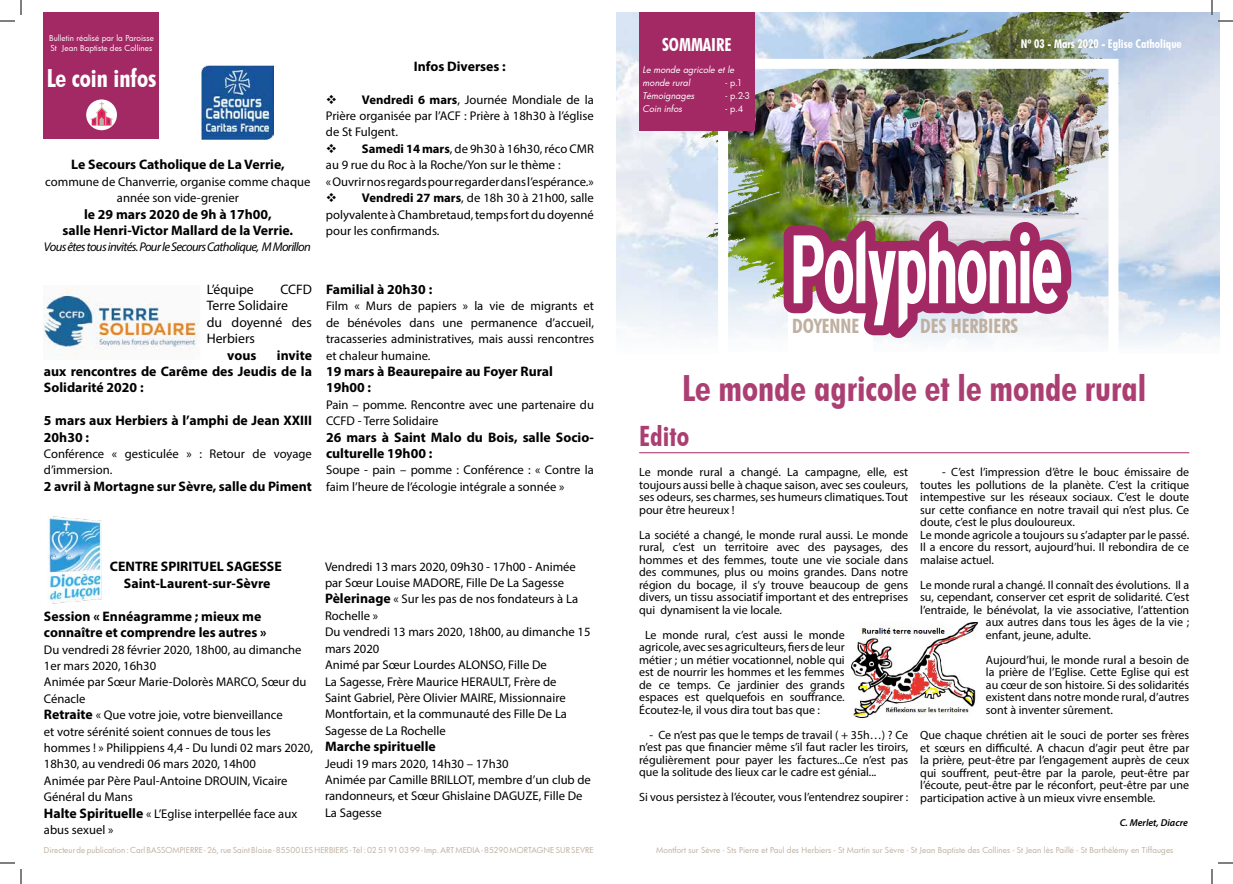
<style>
.page{position:relative;width:1233px;height:884px;background:#fff}
.page>*{position:absolute;margin:0;border:0;box-sizing:border-box;transform-origin:0 0}
.t1{font:122.5px "Blue Highway Condensed";letter-spacing:-.01em;color:#fff}
.t2{font:700 condensed 36.1px "Futura BT";color:#ab3f72}
.t3{font:700 condensed 28px "Futura BT";color:#ab3f72}
.t4{font:700 condensed 25px "Futura BT";color:#fff}
.t5{font:700 condensed 19.8px "Futura BT";color:#bfb0a1}
.t6{font:700 condensed 18px "Futura BT";color:#fff}
.t7{font:700 13.8px/16.4px "Myriad Pro";color:#000}
.t8{font:13.8px/16.4px "Myriad Pro";color:#000}
.t9{font:12.6px/16.4px "Myriad Pro";color:#000}
.t10{font:italic 12.6px "Myriad Pro";letter-spacing:-.05em;color:#000}
.t11{font:12px/12.5px "Myriad Pro";color:#000;text-align:justify}
.t12{font:700 condensed 12px "Futura BT";color:#fff}
.t13{font:italic 600 10px "Myriad Pro";color:#000}
.t14{font:italic 9px/13px "Futura";letter-spacing:.005em;color:#fff}
.t15{font:9px "Futura";color:#fff}
.t16{font:8px "Futura";letter-spacing:.005em;color:#bfb0a1}
.t17{font:8px/9.6px "Futura";letter-spacing:.005em;color:#fff}
.s1{font-weight:700}
.s2{font-weight:700;font-size:13.8px}
</style>
<div class="page">
<div style="left:44px;top:12px;width:115px;height:127px;background:#a32965"></div>
<img style="left:616px;top:12px;width:603px;height:333px">
<div style="left:86px;top:99px;width:31px;height:31px;background:#fff;border-radius:50%"></div>
<svg style="left:90px;top:102px;width:23px;height:24px"></svg>
<div style="left:718px;top:59px;width:400px;height:303px;border:10px solid #fff"></div>
<img style="left:773px;top:180px;width:310px;height:182px">
<div style="left:639px;top:12px;width:115px;height:119px;background:#a32965"></div>
<hr style="left:639px;top:452px;width:550px;height:1px;background:#a32965">
<img style="left:201px;top:65px;width:72px;height:75px">
<img style="left:44px;top:288px;width:156px;height:68px">
<img style="left:47px;top:516px;width:54px;height:88px">
<img style="left:852px;top:622px;width:125px;height:96px">
<svg style="left:1218px;top:20px;width:15px;height:2px"></svg>
<svg style="left:1218px;top:862px;width:15px;height:2px"></svg>
<svg style="left:0;top:0;width:22px;height:22px"></svg>
<svg style="left:0;top:862px;width:22px;height:22px"></svg>
<svg style="left:1211px;top:0;width:1px;height:15px"></svg>
<svg style="left:1211px;top:869px;width:1px;height:15px"></svg>
<p class="t17" style="left:49px;top:33px;width:106px">Bulletin réalisé par la Paroisse<br>St Jean Baptiste des Collines</p>
<h3 class="t4" style="left:47px;top:63px;width:111px">Le coin infos</h3>
<p class="t7" style="left:71px;top:156px;width:215px">Le Secours Catholique de La Verrie,</p>
<p class="t9" style="left:45px;top:173px;width:267px;text-align:center">commune de Chanverrie, organise comme chaque année son vide-grenier</p>
<p class="t7" style="left:63px;top:205px;width:232px;text-align:center">le 29 mars 2020 de 9h à 17h00,<br>salle Henri-Victor Mallard de la Verrie.</p>
<p class="t10" style="left:44px;top:239px;width:268px">Vous êtes tous invités. Pour le Secours Catholique, M Morillon</p>
<p class="t8" style="left:207px;top:281px;width:49px">L’équipe</p>
<p class="t8" style="left:207px;top:281px;width:107px;text-indent:74px">CCFD<br>Terre Solidaire<br>du doyenné des<br>Herbiers</p>
<p class="t7" style="left:227px;top:346px;width:31px">vous</p>
<p class="t7" style="left:44px;top:346px;width:269px;text-align:justify;text-indent:233px">invite aux rencontres de Carême des Jeudis de la Solidarité 2020 :</p>
<p class="t7" style="left:44px;top:412px;width:269px">5 mars aux Herbiers à l’amphi de Jean XXIII<br>20h30 :</p>
<p class="t9" style="left:44px;top:445px;width:269px">Conférence « gesticulée » : Retour de voyage d’immersion.</p>
<p class="t7" style="left:44px;top:478px;width:269px">2 avril à Mortagne sur Sèvre, salle du Piment</p>
<p class="t7" style="left:414px;top:57px;width:94px">Infos Diverses :</p>
<p class="t9" style="left:326px;top:91px;width:269px;text-align:justify">❖ <span class="s1">Vendredi 6 mars</span>, Journée Mondiale de la Prière organisée par l’ACF : Prière à 18h30 à l’église de St Fulgent.</p>
<p class="t9" style="left:326px;top:140px;width:269px">❖ <span class="s1">Samedi 14 mars</span>, de 9h30 à 16h30, réco CMR au 9 rue du Roc à la Roche/Yon sur le thème :<br>« Ouvrir nos regards pour regarder dans l’espérance.»</p>
<p class="t9" style="left:326px;top:190px;width:269px;text-align:justify">❖ <span class="s1">Vendredi 27 mars</span>, de 18h 30 à 21h00, salle polyvalente à Chambretaud, temps fort du doyenné pour les confirmands.</p>
<p class="t7" style="left:326px;top:281px;width:108px">Familial à 20h30 :</p>
<p class="t9" style="left:326px;top:298px;width:269px;text-align:justify">Film « Murs de papiers » la vie de migrants et de bénévoles dans une permanence d’accueil, tracasseries administratives, mais aussi rencontres et chaleur humaine.</p>
<p class="t7" style="left:326px;top:363px;width:228px">19 mars à Beaurepaire au Foyer Rural<br>19h00 :</p>
<p class="t9" style="left:326px;top:396px;width:269px">Pain – pomme. Rencontre avec une partenaire du<br>CCFD - Terre Solidaire</p>
<p class="t7" style="left:326px;top:428px;width:269px">26 mars à Saint Malo du Bois, salle Socio&shy;culturelle 19h00 :</p>
<p class="t9" style="left:326px;top:462px;width:269px">Soupe - pain – pomme : Conférence : « Contre la faim l’heure de l’écologie intégrale a sonnée »</p>
<p class="t7" style="left:110px;top:558px;width:173px;text-align:center">CENTRE SPIRITUEL SAGESSE<br>Saint-Laurent-sur-Sèvre</p>
<p class="t7" style="left:44px;top:607px;width:224px">Session « Ennéagramme ; mieux me connaître et comprendre les autres »</p>
<p class="t9" style="left:44px;top:641px;width:270px">Du vendredi 28 février 2020, 18h00, au dimanche 1er mars 2020, 16h30<br>Animée par Sœur Marie-Dolorès MARCO, Sœur du Cénacle<br><span class="s2">Retraite</span> « Que votre joie, votre bienveillance<br>et votre sérénité soient connues de tous les hommes ! » Philippiens 4,4 - Du lundi 02 mars 2020, 18h30, au vendredi 06 mars 2020, 14h00<br>Animée par Père Paul-Antoine DROUIN, Vicaire Général du Mans<br><span class="s2">Halte Spirituelle</span> « L’Eglise interpellée face aux abus sexuel »</p>
<p class="t9" style="left:325px;top:558px;width:267px">Vendredi 13 mars 2020, 09h30 - 17h00 - Animée par Sœur Louise MADORE, Fille De La Sagesse <span class="s2">Pèlerinage</span> « Sur les pas de nos fondateurs à La Rochelle »<br>Du vendredi 13 mars 2020, 18h00, au dimanche 15 mars 2020<br>Animé par Sœur Lourdes ALONSO, Fille De<br>La Sagesse, Frère Maurice HERAULT, Frère de<br>Saint Gabriel, Père Olivier MAIRE, Missionnaire Montfortain, et la communauté des Fille De La Sagesse de La Rochelle</p>
<p class="t7" style="left:325px;top:738px;width:112px">Marche spirituelle</p>
<p class="t9" style="left:325px;top:755px;width:267px">Jeudi 19 mars 2020, 14h30 – 17h30<br>Animée par Camille BRILLOT, membre d’un club de randonneurs, et Sœur Ghislaine DAGUZE, Fille De La Sagesse</p>
<h3 class="t6" style="left:662px;top:33px;width:71px">SOMMAIRE</h3>
<p class="t14" style="left:642px;top:63px;width:93px">Le monde agricole et le monde rural<br>Témoignages<br>Coin infos</p>
<p class="t15" style="left:725px;top:76px;width:18px">- p.1</p>
<p class="t15" style="left:725px;top:89px;width:26px">- p.2-3</p>
<p class="t15" style="left:725px;top:102px;width:19px">- p.4</p>
<p class="t12" style="left:1021px;top:37px;width:162px">Nº 03 - Mars 2020 - Eglise Catholique</p>
<h1 class="t1" style="left:790px;top:217px;width:274px">Polyphonie</h1>
<h3 class="t5" style="left:792px;top:314px;width:69px">DOYENNE</h3>
<h3 class="t5" style="left:920px;top:314px;width:99px">DES HERBIERS</h3>
<h2 class="t2" style="left:682px;top:366px;width:466px">Le monde agricole et le monde rural</h2>
<h3 class="t3" style="left:639px;top:419px;width:52px">Edito</h3>
<p class="t11" style="left:639px;top:466px;width:270px">Le monde rural a changé. La campagne, elle, est toujours aussi belle à chaque saison, avec ses couleurs, ses odeurs, ses charmes, ses humeurs climatiques. Tout pour être heureux !</p>
<p class="t11" style="left:639px;top:528px;width:270px">La société a changé, le monde rural aussi. Le monde rural, c’est un territoire avec des paysages, des hommes et des femmes, toute une vie sociale dans des communes, plus ou moins grandes. Dans notre région du bocage, il s’y trouve beaucoup de gens divers, un tissu associatif important et des entreprises qui dynamisent la vie locale.</p>
<p class="t11" style="left:639px;top:628px;width:207px;text-indent:6px">Le monde rural, c’est aussi le monde agricole, avec ses agriculteurs, fiers de leur métier ; un métier vocationnel, noble qui est de nourrir les hommes et les femmes de ce temps. Ce jardinier des grands espaces est quelquefois en souffrance.<br>Écoutez-le, il vous dira tout bas que :</p>
<p class="t11" style="left:639px;top:728px;width:270px;text-indent:10px">- Ce n’est pas que le temps de travail ( + 35h…) ? Ce n’est pas que financier même s’il faut racler les tiroirs, régulièrement pour payer les factures...Ce n’est pas que la solitude des lieux car le cadre est génial...</p>
<p class="t11" style="left:639px;top:791px;width:270px">Si vous persistez à l’écouter, vous l’entendrez soupirer :</p>
<p class="t11" style="left:920px;top:466px;width:271px;text-align:left;text-indent:22px">- C’est l’impression d’être le bouc émissaire de toutes les pollutions de la planète. C’est la critique intempestive sur les réseaux sociaux. C’est le doute sur cette confiance en notre travail qui n’est plus. Ce doute, c’est le plus douloureux.<br>Le monde agricole a toujours su s’adapter par le passé.<br>Il a encore du ressort, aujourd’hui. Il rebondira de ce malaise actuel.</p>
<p class="t11" style="left:920px;top:578px;width:270px">Le monde rural a changé. Il connaît des évolutions. Il a</p>
<p class="t11" style="left:920px;top:591px;width:270px">su, cependant, conserver cet esprit de solidarité. C’est</p>
<p class="t11" style="left:920px;top:603px;width:270px">l’entraide, le bénévolat, la vie associative, l’attention</p>
<p class="t11" style="left:986px;top:616px;width:205px">aux autres dans tous les âges de la vie ;</p>
<p class="t11" style="left:986px;top:628px;width:106px">enfant, jeune, adulte.</p>
<p class="t11" style="left:986px;top:653px;width:205px">Aujourd’hui, le monde rural a besoin de la prière de l’Eglise. Cette Eglise qui est au cœur de son histoire. Si des solidarités existent dans notre monde rural, d’autres sont à inventer sûrement.</p>
<p class="t11" style="left:920px;top:728px;width:270px">Que chaque chrétien ait le souci de porter ses frères et sœurs en difficulté. A chacun d’agir peut être par la prière, peut-être par l’engagement auprès de ceux qui souffrent, peut-être par la parole, peut-être par l’écoute, peut-être par le réconfort, peut-être par une participation active à un mieux vivre ensemble.</p>
<p class="t13" style="left:1119px;top:817px;width:70px">C. Merlet, Diacre</p>
<p class="t16" style="left:44px;top:844px;width:551px">Directeur de publication : Carl BASSOMPIERRE - 26, rue Saint Blaise - 85500 LES HERBIERS - Tél : 02 51 91 03 99 - Imp. ART MEDIA - 85290 MORTAGNE SUR SEVRE</p>
<p class="t16" style="left:656px;top:845px;width:519px">Montfort sur Sèvre - Sts Pierre et Paul des Herbiers - St Martin sur Sèvre - St Jean Baptiste des Collines - St Jean lès Paillé - St Barthélémy en Tiffauges</p>
</div>
